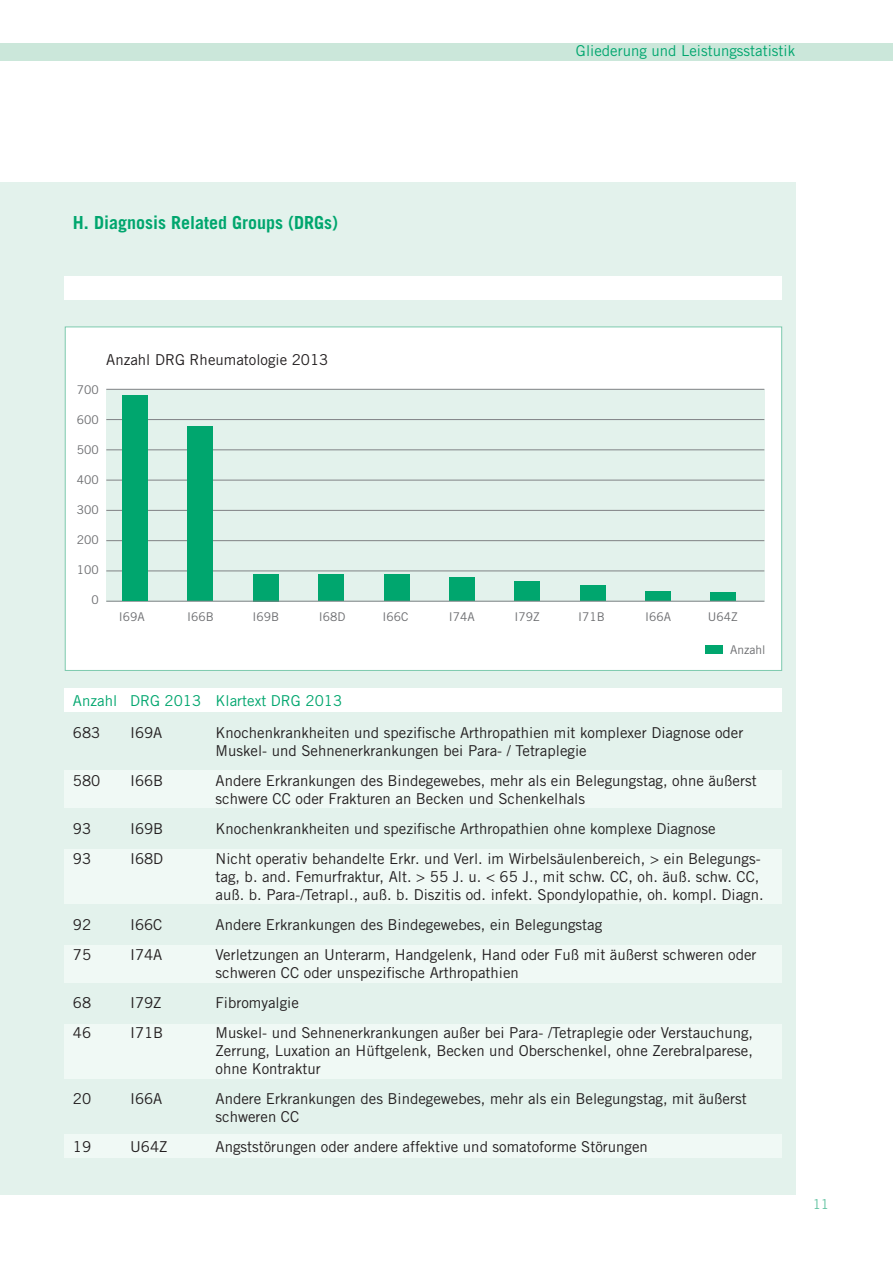
<style>
.page{position:relative;width:893px;height:1263px;background:#fff}
.page>*{position:absolute;margin:0;border:0;box-sizing:border-box;transform-origin:0 0}
.t1{font:700 18px "Trade Gothic LT Std";color:#00a66e}
.t2{font:15px/18px "Trade Gothic LT Std";color:#231f20}
.t3{font:15px "Trade Gothic LT Std";color:#00a66e}
.t4{font:13.5px "Trade Gothic LT Std";color:#60c2a0}
.t5{font:12px "Trade Gothic LT Std";color:#6c6d70}
</style>
<div class="page">
<div style="left:0;top:44px;width:893px;height:17px;background:#cbe7da"></div>
<div style="left:0;top:182px;width:795px;height:1013px;background:#e3f2ec"></div>
<div style="left:65px;top:276px;width:717px;height:24px;background:#fff"></div>
<div style="left:65px;top:688px;width:717px;height:24px;background:#fff"></div>
<div style="left:65px;top:771px;width:717px;height:37px;background:#f0f9f5"></div>
<div style="left:65px;top:849px;width:717px;height:55px;background:#f0f9f5"></div>
<div style="left:65px;top:946px;width:717px;height:37px;background:#f0f9f5"></div>
<div style="left:65px;top:1024px;width:717px;height:55px;background:#f0f9f5"></div>
<div style="left:65px;top:1134px;width:717px;height:24px;background:#f0f9f5"></div>
<div style="left:65px;top:327px;width:717px;height:344px;background:#fff;border:1px solid #7dcaae"></div>
<div style="left:106px;top:389px;width:658px;height:212px;background:#e3f2ec"></div>
<hr style="left:106px;top:389px;width:658px;height:1px;background:#808285">
<hr style="left:106px;top:449px;width:658px;height:1px;background:#808285">
<hr style="left:106px;top:480px;width:658px;height:1px;background:#808285">
<hr style="left:106px;top:510px;width:658px;height:1px;background:#808285">
<hr style="left:106px;top:540px;width:658px;height:1px;background:#808285">
<hr style="left:106px;top:570px;width:658px;height:1px;background:#808285">
<div style="left:188px;top:426px;width:25px;height:175px;background:#00a66e"></div>
<div style="left:253px;top:574px;width:26px;height:27px;background:#00a66e"></div>
<div style="left:318px;top:575px;width:26px;height:26px;background:#00a66e"></div>
<div style="left:449px;top:578px;width:26px;height:23px;background:#00a66e"></div>
<div style="left:580px;top:585px;width:25px;height:16px;background:#00a66e"></div>
<div style="left:645px;top:591px;width:26px;height:10px;background:#00a66e"></div>
<div style="left:711px;top:592px;width:25px;height:9px;background:#00a66e"></div>
<div style="left:706px;top:645px;width:17px;height:9px;background:#00a66e"></div>
<hr style="left:106px;top:419px;width:658px;height:1px;background:#808285">
<div style="left:384px;top:574px;width:25px;height:27px;background:#00a66e"></div>
<div style="left:514px;top:581px;width:26px;height:20px;background:#00a66e"></div>
<hr style="left:106px;top:601px;width:658px;height:1px;background:#808285">
<div style="left:122px;top:395px;width:26px;height:206px;background:#00a66e"></div>
<p class="t3" style="left:576px;top:42px;width:221px">Gliederung und Leistungsstatistik</p>
<p class="t1" style="left:73px;top:211px;width:267px">H. Diagnosis Related Groups (DRGs)</p>
<p class="t5" style="left:77px;top:383px;width:23px">700</p>
<p class="t5" style="left:77px;top:413px;width:23px">600</p>
<p class="t5" style="left:77px;top:443px;width:23px">500</p>
<p class="t5" style="left:77px;top:473px;width:23px">400</p>
<p class="t5" style="left:77px;top:503px;width:23px">300</p>
<p class="t5" style="left:77px;top:533px;width:23px">200</p>
<p class="t5" style="left:77px;top:563px;width:23px">100</p>
<p class="t5" style="left:92px;top:593px;width:9px">0</p>
<p class="t2" style="left:106px;top:350px;width:224px">Anzahl DRG Rheumatologie 2013</p>
<p class="t5" style="left:119px;top:609px;width:27px">I69A</p>
<p class="t5" style="left:187px;top:609px;width:28px">I66B</p>
<p class="t5" style="left:252px;top:609px;width:28px">I69B</p>
<p class="t5" style="left:319px;top:609px;width:28px">I68D</p>
<p class="t5" style="left:382px;top:609px;width:27px">I66C</p>
<p class="t5" style="left:449px;top:609px;width:27px">I74A</p>
<p class="t5" style="left:515px;top:609px;width:27px">I79Z</p>
<p class="t5" style="left:578px;top:609px;width:28px">I71B</p>
<p class="t5" style="left:645px;top:609px;width:27px">I66A</p>
<p class="t5" style="left:708px;top:609px;width:31px">U64Z</p>
<p class="t5" style="left:730px;top:642px;width:37px">Anzahl</p>
<p class="t3" style="left:73px;top:691px;width:271px">Anzahl DRG 2013 Klartext DRG 2013</p>
<p class="t2" style="left:73px;top:724px;width:29px">683</p>
<p class="t2" style="left:130px;top:724px;width:34px">I69A</p>
<p class="t2" style="left:215px;top:724px;width:529px">Knochenkrankheiten und spezifische Arthropathien mit komplexer Diagnose oder<br>Muskel- und Sehnenerkrankungen bei Para- / Tetraplegie</p>
<p class="t2" style="left:73px;top:772px;width:29px">580</p>
<p class="t2" style="left:130px;top:772px;width:35px">I66B</p>
<p class="t2" style="left:215px;top:772px;width:543px">Andere Erkrankungen des Bindegewebes, mehr als ein Belegungstag, ohne äußerst schwere CC oder Frakturen an Becken und Schenkelhals</p>
<p class="t2" style="left:73px;top:820px;width:20px">93</p>
<p class="t2" style="left:130px;top:820px;width:35px">I69B</p>
<p class="t2" style="left:215px;top:820px;width:502px">Knochenkrankheiten und spezifische Arthropathien ohne komplexe Diagnose</p>
<p class="t2" style="left:73px;top:850px;width:20px">93</p>
<p class="t2" style="left:130px;top:850px;width:35px">I68D</p>
<p class="t2" style="left:215px;top:850px;width:550px">Nicht operativ behandelte Erkr. und Verl. im Wirbelsäulenbereich, &gt; ein Belegungs&shy;tag, b. and. Femurfraktur, Alt. &gt; 55 J. u. &lt; 65 J., mit schw. CC, oh. äuß. schw. CC, auß. b. Para-/Tetrapl., auß. b. Diszitis od. infekt. Spondylopathie, oh. kompl. Diagn.</p>
<p class="t2" style="left:73px;top:916px;width:20px">92</p>
<p class="t2" style="left:130px;top:916px;width:34px">I66C</p>
<p class="t2" style="left:215px;top:916px;width:388px">Andere Erkrankungen des Bindegewebes, ein Belegungstag</p>
<p class="t2" style="left:73px;top:946px;width:20px">75</p>
<p class="t2" style="left:130px;top:946px;width:34px">I74A</p>
<p class="t2" style="left:215px;top:946px;width:543px">Verletzungen an Unterarm, Handgelenk, Hand oder Fuß mit äußerst schweren oder schweren CC oder unspezifische Arthropathien</p>
<p class="t2" style="left:73px;top:994px;width:20px">68</p>
<p class="t2" style="left:130px;top:994px;width:33px">I79Z</p>
<p class="t2" style="left:215px;top:994px;width:85px">Fibromyalgie</p>
<p class="t2" style="left:73px;top:1024px;width:20px">46</p>
<p class="t2" style="left:130px;top:1024px;width:35px">I71B</p>
<p class="t2" style="left:215px;top:1024px;width:539px;text-align:justify">Muskel- und Sehnenerkrankungen außer bei Para- /Tetraplegie oder Verstauchung, Zerrung, Luxation an Hüftgelenk, Becken und Oberschenkel, ohne Zerebralparese, ohne Kontraktur</p>
<p class="t2" style="left:73px;top:1090px;width:20px">20</p>
<p class="t2" style="left:130px;top:1090px;width:34px">I66A</p>
<p class="t2" style="left:215px;top:1090px;width:533px">Andere Erkrankungen des Bindegewebes, mehr als ein Belegungstag, mit äußerst schweren CC</p>
<p class="t2" style="left:73px;top:1138px;width:20px">19</p>
<p class="t2" style="left:130px;top:1138px;width:39px">U64Z</p>
<p class="t2" style="left:215px;top:1138px;width:434px">Angststörungen oder andere affektive und somatoforme Störungen</p>
<p class="t4" style="left:813px;top:1196px;width:18px">11</p>
</div>
